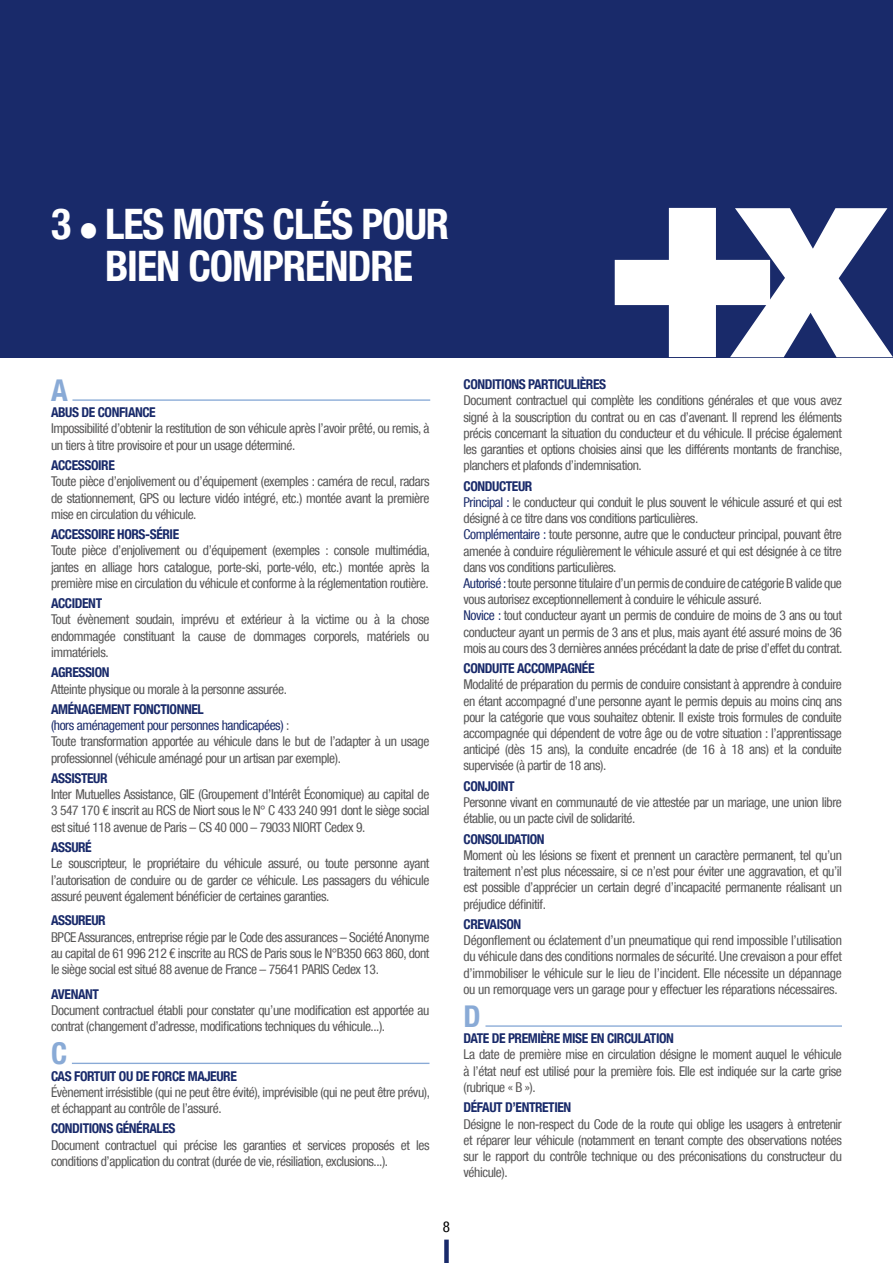
<style>
.page{position:relative;width:893px;height:1263px;background:#fff}
.page>*{position:absolute;margin:0;border:0;box-sizing:border-box;transform-origin:0 0}
.t1{font:700 condensed 42px/42px "Helvetica Neue LT Com";letter-spacing:-.025em;color:#fff;text-align:center}
.t2{font:700 condensed 30px "Helvetica Neue LT Com";color:#89aad6}
.t3{font:condensed 15px "Helvetica Neue LT Com";color:#000}
.t4{font:condensed 13.5px/16.2px "Helvetica Neue LT Com";letter-spacing:-.03em;color:#575656;text-align:justify}
.t5{font:700 condensed 13.5px "Helvetica Neue LT Com";letter-spacing:-.03em;color:#192a6a}
.s1{font-size:43.2px}
.s2{font-weight:700;color:#192a6a}
.s3{color:#192a6a}
</style>
<div class="page">
<div style="left:444px;top:1239px;width:5px;height:24px;background:#192a6a"></div>
<hr style="left:72px;top:399px;width:358px;height:2px;background:#89aad6">
<hr style="left:72px;top:1063px;width:357px;height:1px;background:#89aad6">
<hr style="left:485px;top:1025px;width:357px;height:2px;background:#89aad6">
<div style="left:0;top:0;width:893px;height:357px;background:#192a6a"></div>
<svg style="left:615px;top:208px;width:278px;height:149px"></svg>
<h1 class="t1" style="left:51px;top:203px;width:400px"><span class="s1">3 •</span> LES MOTS CLÉS POUR<br>BIEN COMPRENDRE</h1>
<h2 class="t2" style="left:51px;top:372px;width:18px">A</h2>
<p class="t5" style="left:51px;top:404px;width:106px">ABUS DE CONFIANCE</p>
<p class="t4" style="left:51px;top:420px;width:380px">Impossibilité d’obtenir la restitution de son véhicule après l’avoir prêté, ou remis, à un tiers à titre provisoire et pour un usage déterminé.</p>
<p class="t5" style="left:51px;top:457px;width:65px">ACCESSOIRE</p>
<p class="t4" style="left:51px;top:473px;width:380px">Toute pièce d’enjolivement ou d’équipement (exemples : caméra de recul, radars de stationnement, GPS ou lecture vidéo intégré, etc.) montée avant la première mise en circulation du véhicule.</p>
<p class="t5" style="left:51px;top:526px;width:130px">ACCESSOIRE HORS-SÉRIE</p>
<p class="t4" style="left:51px;top:542px;width:380px">Toute pièce d’enjolivement ou d’équipement (exemples : console multimédia, jantes en alliage hors catalogue, porte-ski, porte-vélo, etc.) montée après la première mise en circulation du véhicule et conforme à la réglementation routière.</p>
<p class="t5" style="left:51px;top:595px;width:53px">ACCIDENT</p>
<p class="t4" style="left:51px;top:611px;width:380px">Tout évènement soudain, imprévu et extérieur à la victime ou à la chose endommagée constituant la cause de dommages corporels, matériels ou immatériels.</p>
<p class="t5" style="left:51px;top:664px;width:60px">AGRESSION</p>
<p class="t4" style="left:51px;top:680px;width:237px">Atteinte physique ou morale à la personne assurée.</p>
<p class="t4" style="left:51px;top:701px;width:380px;text-align:left"><span class="s2">AMÉNAGEMENT FONCTIONNEL<br></span><span class="s3">(hors aménagement pour personnes handicapées)</span> :<br>Toute transformation apportée au véhicule dans le but de l’adapter à un usage professionnel (véhicule aménagé pour un artisan par exemple).</p>
<p class="t5" style="left:51px;top:770px;width:58px">ASSISTEUR</p>
<p class="t4" style="left:51px;top:786px;width:380px">Inter Mutuelles Assistance, GIE (Groupement d’Intérêt Économique) au capital de 3 547 170 € inscrit au RCS de Niort sous le N° C 433 240 991 dont le siège social est situé 118 avenue de Paris – CS 40 000 – 79033 NIORT Cedex 9.</p>
<p class="t5" style="left:51px;top:839px;width:42px">ASSURÉ</p>
<p class="t4" style="left:51px;top:855px;width:380px">Le souscripteur, le propriétaire du véhicule assuré, ou toute personne ayant l’autorisation de conduire ou de garder ce véhicule. Les passagers du véhicule assuré peuvent également bénéficier de certaines garanties.</p>
<p class="t5" style="left:51px;top:912px;width:56px">ASSUREUR</p>
<p class="t4" style="left:51px;top:928px;width:380px">BPCE Assurances, entreprise régie par le Code des assurances – Société Anonyme au capital de 61 996 212 € inscrite au RCS de Paris sous le N°B350 663 860, dont le siège social est situé 88 avenue de France – 75641 PARIS Cedex 13.</p>
<p class="t5" style="left:51px;top:986px;width:49px">AVENANT</p>
<p class="t4" style="left:51px;top:1002px;width:380px">Document contractuel établi pour constater qu’une modification est apportée au contrat (changement d’adresse, modifications techniques du véhicule...).</p>
<h2 class="t2" style="left:51px;top:1036px;width:18px">C</h2>
<p class="t5" style="left:51px;top:1068px;width:187px">CAS FORTUIT OU DE FORCE MAJEURE</p>
<p class="t4" style="left:51px;top:1084px;width:380px">Évènement irrésistible (qui ne peut être évité), imprévisible (qui ne peut être prévu), et échappant au contrôle de l’assuré.</p>
<p class="t5" style="left:51px;top:1120px;width:126px">CONDITIONS GÉNÉRALES</p>
<p class="t4" style="left:51px;top:1136px;width:380px">Document contractuel qui précise les garanties et services proposés et les conditions d’application du contrat (durée de vie, résiliation, exclusions...).</p>
<p class="t5" style="left:463px;top:376px;width:144px">CONDITIONS PARTICULIÈRES</p>
<p class="t4" style="left:463px;top:392px;width:380px">Document contractuel qui complète les conditions générales et que vous avez signé à la souscription du contrat ou en cas d’avenant. Il reprend les éléments précis concernant la situation du conducteur et du véhicule. Il précise également les garanties et options choisies ainsi que les différents montants de franchise, planchers et plafonds d’indemnisation.</p>
<p class="t4" style="left:463px;top:478px;width:380px;text-align:left"><span class="s2">CONDUCTEUR<br></span><span class="s3">Principal :</span> le conducteur qui conduit le plus souvent le véhicule assuré et qui est désigné à ce titre dans vos conditions particulières.<br><span class="s3">Complémentaire :</span> toute personne, autre que le conducteur principal, pouvant être amenée à conduire régulièrement le véhicule assuré et qui est désignée à ce titre dans vos conditions particulières.<br><span class="s3">Autorisé :</span> toute personne titulaire d’un permis de conduire de catégorie B valide que vous autorisez exceptionnellement à conduire le véhicule assuré.<br><span class="s3">Novice :</span> tout conducteur ayant un permis de conduire de moins de 3 ans ou tout conducteur ayant un permis de 3 ans et plus, mais ayant été assuré moins de 36 mois au cours des 3 dernières années précédant la date de prise d’effet du contrat.</p>
<p class="t5" style="left:463px;top:660px;width:133px">CONDUITE ACCOMPAGNÉE</p>
<p class="t4" style="left:463px;top:676px;width:380px">Modalité de préparation du permis de conduire consistant à apprendre à conduire en étant accompagné d’une personne ayant le permis depuis au moins cinq ans pour la catégorie que vous souhaitez obtenir. Il existe trois formules de conduite accompagnée qui dépendent de votre âge ou de votre situation : l’apprentissage anticipé (dès 15 ans), la conduite encadrée (de 16 à 18 ans) et la conduite supervisée (à partir de 18 ans).</p>
<p class="t5" style="left:463px;top:778px;width:53px">CONJOINT</p>
<p class="t4" style="left:463px;top:794px;width:380px">Personne vivant en communauté de vie attestée par un mariage, une union libre établie, ou un pacte civil de solidarité.</p>
<p class="t5" style="left:463px;top:831px;width:83px">CONSOLIDATION</p>
<p class="t4" style="left:463px;top:847px;width:380px">Moment où les lésions se fixent et prennent un caractère permanent, tel qu’un traitement n’est plus nécessaire, si ce n’est pour éviter une aggravation, et qu’il est possible d’apprécier un certain degré d’incapacité permanente réalisant un préjudice définitif.</p>
<p class="t5" style="left:463px;top:916px;width:59px">CREVAISON</p>
<p class="t4" style="left:463px;top:932px;width:380px">Dégonflement ou éclatement d’un pneumatique qui rend impossible l’utilisation du véhicule dans des conditions normales de sécurité. Une crevaison a pour effet d’immobiliser le véhicule sur le lieu de l’incident. Elle nécessite un dépannage ou un remorquage vers un garage pour y effectuer les réparations nécessaires.</p>
<h2 class="t2" style="left:463px;top:998px;width:19px">D</h2>
<p class="t5" style="left:463px;top:1030px;width:212px">DATE DE PREMIÈRE MISE EN CIRCULATION</p>
<p class="t4" style="left:463px;top:1046px;width:380px">La date de première mise en circulation désigne le moment auquel le véhicule à l’état neuf est utilisé pour la première fois. Elle est indiquée sur la carte grise (rubrique « B »).</p>
<p class="t5" style="left:463px;top:1099px;width:109px">DÉFAUT D’ENTRETIEN</p>
<p class="t4" style="left:463px;top:1115px;width:380px">Désigne le non-respect du Code de la route qui oblige les usagers à entretenir et réparer leur véhicule (notamment en tenant compte des observations notées sur le rapport du contrôle technique ou des préconisations du constructeur du véhicule).</p>
<p class="t3" style="left:443px;top:1218px;width:9px">8</p>
</div>
